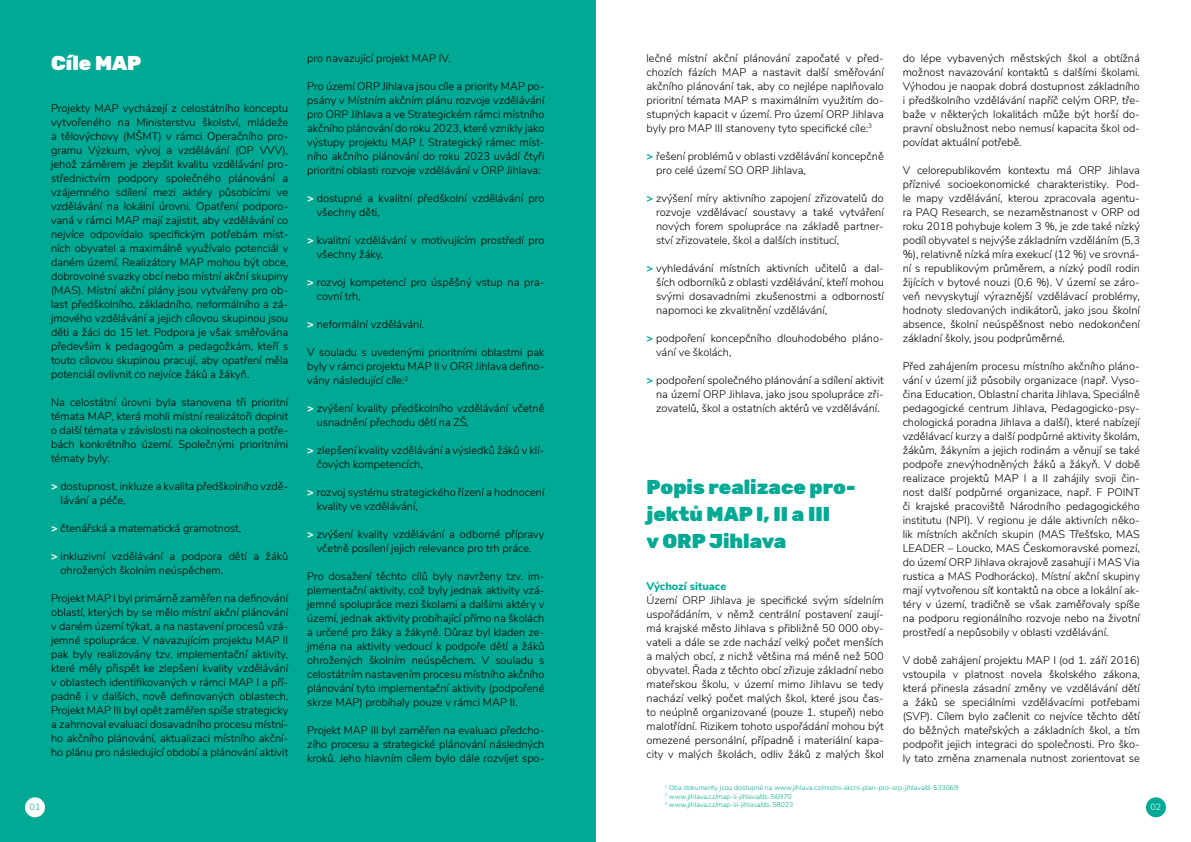
<style>
.page{position:relative;width:1191px;height:842px;background:#fff}
.page>*{position:absolute;margin:0;border:0;box-sizing:border-box;transform-origin:0 0}
.t1{font:900 20px/27px "Rubik";color:#00a993}
.t2{font:900 20px "Rubik";color:#fff}
.t3{font:300 11px/14px "Nunito Sans";color:#000;text-align:justify}
.t4{font:800 11px "Nunito Sans";color:#00a993}
.t5{font:300 9px "Nunito Sans";color:#00a993}
.t6{font:300 9px "Nunito Sans";color:#fff}
.t7{font:300 7px/8.4px "Nunito Sans";color:#00a993}
.s1{font-weight:800;color:#fff}
.s2{font-weight:800;color:#00a993}
</style>
<div class="page">
<div style="left:0;top:0;width:595px;height:842px;background:#00a993"></div>
<div style="left:25px;top:797px;width:20px;height:20px;background:#fff;border-radius:50%"></div>
<div style="left:1146px;top:797px;width:20px;height:20px;background:#00a993;border-radius:50%"></div>
<h1 class="t2" style="left:51px;top:51px;width:92px">Cíle MAP</h1>
<p class="t3" style="left:51px;top:100px;width:239px">Projekty MAP vycházejí z celostátního konceptu vytvořeného na Ministerstvu školství, mládeže a tělovýchovy (MŠMT) v rámci Operačního pro&shy;gramu Výzkum, vývoj a vzdělávání (OP VVV), jehož záměrem je zlepšit kvalitu vzdělávání pro&shy;střednictvím podpory společného plánování a vzájemného sdílení mezi aktéry působícími ve vzdělávání na lokální úrovni. Opatření podporo&shy;vaná v rámci MAP mají zajistit, aby vzdělávání co nejvíce odpovídalo specifickým potřebám míst&shy;ních obyvatel a maximálně využívalo potenciál v daném území. Realizátory MAP mohou být obce, dobrovolné svazky obcí nebo místní akční skupiny (MAS). Místní akční plány jsou vytvářeny pro ob&shy;last předškolního, základního, neformálního a zá&shy;jmového vzdělávání a jejich cílovou skupinou jsou děti a žáci do 15 let. Podpora je však směřována především k pedagogům a pedagožkám, kteří s touto cílovou skupinou pracují, aby opatření měla potenciál ovlivnit co nejvíce žáků a žákyň.</p>
<p class="t3" style="left:51px;top:394px;width:239px">Na celostátní úrovni byla stanovena tři prioritní témata MAP, která mohli místní realizátoři doplnit o další témata v závislosti na okolnostech a potře&shy;bách konkrétního území. Společnými prioritními tématy byly:</p>
<p class="t3" style="left:61px;top:478px;width:229px;text-indent:-10px"><span class="s1">&gt;</span> dostupnost, inkluze a kvalita předškolního vzdě&shy;lávání a péče,</p>
<p class="t3" style="left:51px;top:520px;width:192px"><span class="s1">&gt;</span> čtenářská a matematická gramotnost,</p>
<p class="t3" style="left:61px;top:548px;width:229px;text-indent:-10px"><span class="s1">&gt;</span> inkluzivní vzdělávání a podpora dětí a žáků ohrožených školním neúspěchem.</p>
<p class="t3" style="left:51px;top:590px;width:239px">Projekt MAP I byl primárně zaměřen na definování oblastí, kterých by se mělo místní akční plánování v daném území týkat, a na nastavení procesů vzá&shy;jemné spolupráce. V navazujícím projektu MAP II pak byly realizovány tzv. implementační aktivity, které měly přispět ke zlepšení kvality vzdělávání v oblastech identifikovaných v rámci MAP I a pří&shy;padně i v dalších, nově definovaných oblastech.<br>Projekt MAP III byl opět zaměřen spíše strategicky a zahrnoval evaluaci dosavadního procesu místní&shy;ho akčního plánování, aktualizaci místního akční&shy;ho plánu pro následující období a plánování aktivit</p>
<p class="t3" style="left:307px;top:51px;width:145px">pro navazující projekt MAP IV.</p>
<p class="t3" style="left:307px;top:79px;width:239px">Pro území ORP Jihlava jsou cíle a priority MAP po&shy;psány v Místním akčním plánu rozvoje vzdělávání pro ORP Jihlava a ve Strategickém rámci místního akčního plánování do roku 2023, které vznikly jako výstupy projektu MAP I. Strategický rámec míst&shy;ního akčního plánování do roku 2023 uvádí čtyři prioritní oblasti rozvoje vzdělávání v ORP Jihlava:</p>
<p class="t3" style="left:317px;top:191px;width:229px;text-indent:-10px"><span class="s1">&gt;</span> dostupné a kvalitní předškolní vzdělávání pro všechny děti,</p>
<p class="t3" style="left:317px;top:233px;width:229px;text-indent:-10px"><span class="s1">&gt;</span> kvalitní vzdělávání v motivujícím prostředí pro všechny žáky,</p>
<p class="t3" style="left:317px;top:275px;width:229px;text-indent:-10px"><span class="s1">&gt;</span> rozvoj kompetencí pro úspěšný vstup na pra&shy;covní trh,</p>
<p class="t3" style="left:307px;top:317px;width:119px"><span class="s1">&gt;</span> neformální vzdělávání.</p>
<p class="t3" style="left:307px;top:345px;width:239px">V souladu s uvedenými prioritními oblastmi pak byly v rámci projektu MAP II v ORR Jihlava defino&shy;vány následující cíle:<sup>2</sup></p>
<p class="t3" style="left:317px;top:401px;width:229px;text-indent:-10px"><span class="s1">&gt;</span> zvýšení kvality předškolního vzdělávání včetně usnadnění přechodu dětí na ZŠ,</p>
<p class="t3" style="left:317px;top:443px;width:229px;text-indent:-10px"><span class="s1">&gt;</span> zlepšení kvality vzdělávání a výsledků žáků v klí&shy;čových kompetencích,</p>
<p class="t3" style="left:317px;top:485px;width:229px;text-indent:-10px"><span class="s1">&gt;</span> rozvoj systému strategického řízení a hodnocení kvality ve vzdělávání,</p>
<p class="t3" style="left:307px;top:527px;width:239px;text-align:center"><span class="s1">&gt;</span> zvýšení kvality vzdělávání a odborné přípravy včetně posílení jejich relevance pro trh práce.</p>
<p class="t3" style="left:307px;top:569px;width:239px">Pro dosažení těchto cílů byly navrženy tzv. im&shy;plementační aktivity, což byly jednak aktivity vzá&shy;jemné spolupráce mezi školami a dalšími aktéry v území, jednak aktivity probíhající přímo na školách a určené pro žáky a žákyně. Důraz byl kladen ze&shy;jména na aktivity vedoucí k podpoře dětí a žáků ohrožených školním neúspěchem. V souladu s celostátním nastavením procesu místního akčního plánování tyto implementační aktivity (podpořené skrze MAP) probíhaly pouze v rámci MAP II.</p>
<p class="t3" style="left:307px;top:723px;width:239px">Projekt MAP III byl zaměřen na evaluaci předcho&shy;zího procesu a strategické plánování následných kroků. Jeho hlavním cílem bylo dále rozvíjet spo-</p>
<p class="t3" style="left:646px;top:51px;width:239px">lečné místní akční plánování započaté v před&shy;chozích fázích MAP a nastavit další směřování akčního plánování tak, aby co nejlépe naplňovalo prioritní témata MAP s maximálním využitím do&shy;stupných kapacit v území. Pro území ORP Jihlava byly pro MAP III stanoveny tyto specifické cíle:<sup>3</sup></p>
<p class="t3" style="left:656px;top:149px;width:229px;text-indent:-10px"><span class="s2">&gt;</span> řešení problémů v oblasti vzdělávání koncepčně pro celé území SO ORP Jihlava,</p>
<p class="t3" style="left:656px;top:191px;width:229px;text-indent:-10px"><span class="s2">&gt;</span> zvýšení míry aktivního zapojení zřizovatelů do rozvoje vzdělávací soustavy a také vytváření nových forem spolupráce na základě partner&shy;ství zřizovatele, škol a dalších institucí,</p>
<p class="t3" style="left:656px;top:261px;width:229px;text-indent:-10px"><span class="s2">&gt;</span> vyhledávání místních aktivních učitelů a dal&shy;ších odborníků z oblasti vzdělávání, kteří mohou svými dosavadními zkušenostmi a odborností napomoci ke zkvalitnění vzdělávání,</p>
<p class="t3" style="left:656px;top:331px;width:229px;text-indent:-10px"><span class="s2">&gt;</span> podpoření koncepčního dlouhodobého pláno&shy;vání ve školách,</p>
<p class="t3" style="left:656px;top:373px;width:229px;text-indent:-10px"><span class="s2">&gt;</span> podpoření společného plánování a sdílení aktivit na území ORP Jihlava, jako jsou spolupráce zři&shy;zovatelů, škol a ostatních aktérů ve vzdělávání.</p>
<h1 class="t1" style="left:646px;top:474px;width:210px">Popis realizace pro&shy;jektů MAP I, II a III<br>v ORP Jihlava</h1>
<p class="t4" style="left:646px;top:578px;width:81px">Výchozí situace</p>
<p class="t3" style="left:646px;top:593px;width:239px">Území ORP Jihlava je specifické svým sídelním uspořádáním, v němž centrální postavení zaují&shy;má krajské město Jihlava s přibližně 50 000 oby&shy;vateli a dále se zde nachází velký počet menších a malých obcí, z nichž většina má méně než 500 obyvatel. Řada z těchto obcí zřizuje základní nebo mateřskou školu, v území mimo Jihlavu se tedy nachází velký počet malých škol, které jsou čas&shy;to neúplně organizované (pouze 1. stupeň) nebo malotřídní. Rizikem tohoto uspořádání mohou být omezené personální, případně i materiální kapa&shy;city v malých školách, odliv žáků z malých škol</p>
<p class="t3" style="left:902px;top:51px;width:239px">do lépe vybavených městských škol a obtížná možnost navazování kontaktů s dalšími školami.<br>Výhodou je naopak dobrá dostupnost základního i předškolního vzdělávání napříč celým ORP, tře&shy;baže v některých lokalitách může být horší do&shy;pravní obslužnost nebo nemusí kapacita škol od&shy;povídat aktuální potřebě.</p>
<p class="t3" style="left:902px;top:163px;width:239px">V celorepublikovém kontextu má ORP Jihlava příznivé socioekonomické charakteristiky. Pod&shy;le mapy vzdělávání, kterou zpracovala agentu&shy;ra PAQ Research, se nezaměstnanost v ORP od roku 2018 pohybuje kolem 3 %, je zde také nízký podíl obyvatel s nejvýše základním vzděláním (5,3 %), relativně nízká míra exekucí (12 %) ve srovná&shy;ní s republikovým průměrem, a nízký podíl rodin žijících v bytové nouzi (0,6 %). V území se záro&shy;veň nevyskytují výraznější vzdělávací problémy, hodnoty sledovaných indikátorů, jako jsou školní absence, školní neúspěšnost nebo nedokončení základní školy, jsou podprůměrné.</p>
<p class="t3" style="left:902px;top:359px;width:239px">Před zahájením procesu místního akčního pláno&shy;vání v území již působily organizace (např. Vyso&shy;čina Education, Oblastní charita Jihlava, Speciálně pedagogické centrum Jihlava, Pedagogicko-psy&shy;chologická poradna Jihlava a další), které nabízejí vzdělávací kurzy a další podpůrné aktivity školám, žákům, žákyním a jejich rodinám a věnují se také podpoře znevýhodněných žáků a žákyň. V době realizace projektů MAP I a II zahájily svoji čin&shy;nost další podpůrné organizace, např. F POINT či krajské pracoviště Národního pedagogického institutu (NPI). V regionu je dále aktivních něko&shy;lik místních akčních skupin (MAS Třešťsko, MAS LEADER – Loucko, MAS Českomoravské pomezí, do území ORP Jihlava okrajově zasahují i MAS Via rustica a MAS Podhorácko). Místní akční skupiny mají vytvořenou síť kontaktů na obce a lokální ak&shy;téry v území, tradičně se však zaměřovaly spíše na podporu regionálního rozvoje nebo na životní prostředí a nepůsobily v oblasti vzdělávání.</p>
<p class="t3" style="left:902px;top:653px;width:239px">V době zahájení projektu MAP I (od 1. září 2016) vstoupila v platnost novela školského zákona, která přinesla zásadní změny ve vzdělávání dětí a žáků se speciálními vzdělávacími potřebami (SVP). Cílem bylo začlenit co nejvíce těchto dětí do běžných mateřských a základních škol, a tím podpořit jejich integraci do společnosti. Pro ško&shy;ly tato změna znamenala nutnost zorientovat se</p>
<p class="t7" style="left:664px;top:783px;width:295px"><sup>1</sup> Oba dokumenty jsou dostupné na www.jihlava.cz/mistni-akcni-plan-pro-orp-jihlava/d-533069<br><sup>2</sup> www.jihlava.cz/map-ii-jihlava/ds-56970<br><sup>3</sup> www.jihlava.cz/map-iii-jihlava/ds-58023</p>
<p class="t5" style="left:30px;top:801px;width:12px">01</p>
<p class="t6" style="left:1150px;top:801px;width:12px">02</p>
</div>
